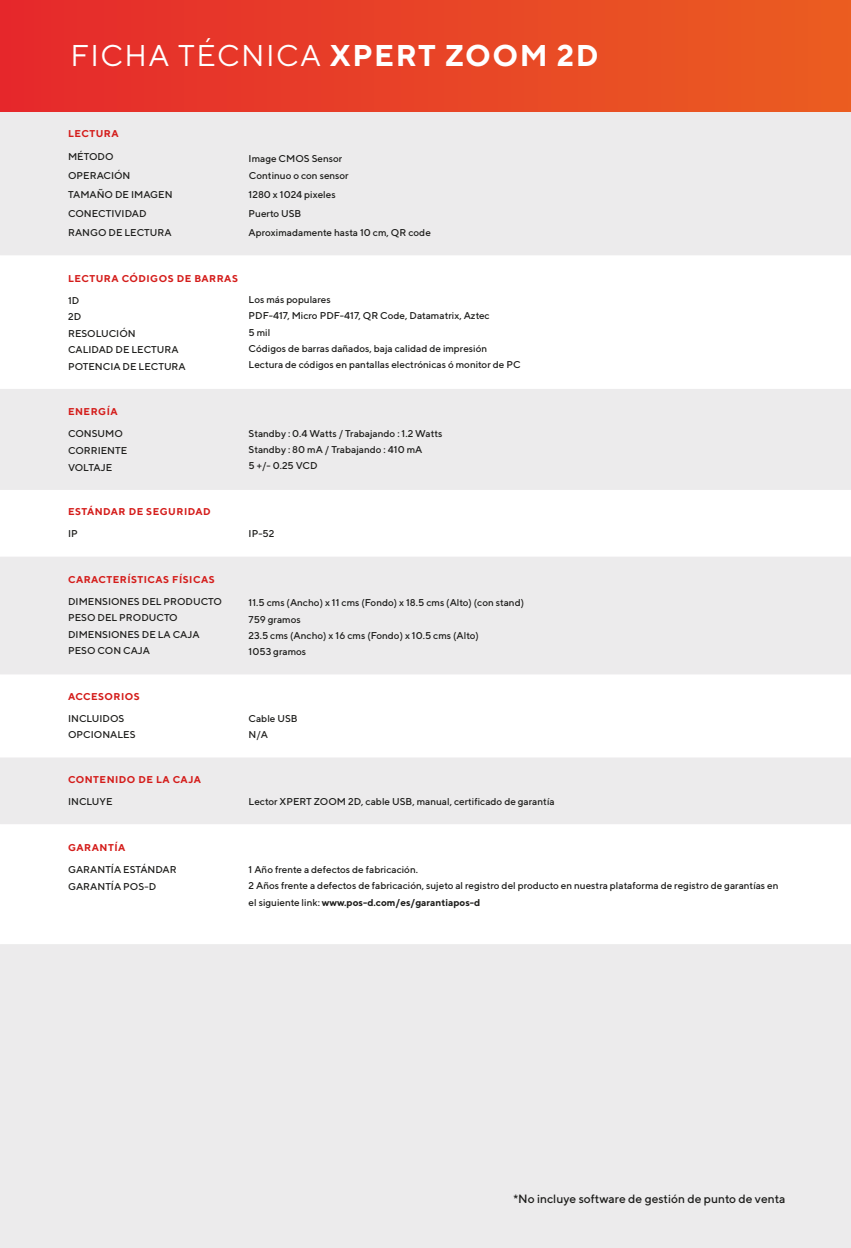
<style>
.page{position:relative;width:851px;height:1248px;background:#fff}
.page>*{position:absolute;margin:0;border:0;box-sizing:border-box;transform-origin:0 0}
.t1{font:30px "TT Norms";letter-spacing:.05em;color:#fff}
.t2{font:500 12px "TT Norms";color:#1d1d1b}
.t3{font:500 9.8px/19px "TT Norms";color:#1d1d1b}
.t4{font:700 9.8px "TT Norms";letter-spacing:.05em;color:#d41c1a}
.s1{font-weight:700}
</style>
<div class="page">
<div style="left:0;top:111px;width:850px;height:144px;background:#ecebec"></div>
<div style="left:0;top:389px;width:850px;height:101px;background:#ecebec"></div>
<div style="left:0;top:557px;width:850px;height:117px;background:#ecebec"></div>
<div style="left:0;top:757px;width:850px;height:67px;background:#ecebec"></div>
<div style="left:0;top:944px;width:850px;height:303px;background:#ecebec"></div>
<div style="left:0;top:0;width:850px;height:111px;background:linear-gradient(to right,#e5292c,#ea5d21)"></div>
<h1 class="t1" style="left:70px;top:37px;width:529px">FICHA TÉCNICA <span class="s1">XPERT ZOOM 2D</span></h1>
<p class="t4" style="left:68px;top:127px;width:52px">LECTURA</p>
<p class="t3" style="left:68px;top:147px;width:106px">MÉTODO<br>OPERACIÓN<br>TAMAÑO DE IMAGEN<br>CONECTIVIDAD<br>RANGO DE LECTURA</p>
<p class="t3" style="left:248px;top:150px;width:102px;line-height:16.6px">Image CMOS Sensor<br>Continuo o con sensor</p>
<p class="t3" style="left:248px;top:185px;width:184px">1280 x 1024 pixeles<br>Puerto USB<br>Aproximadamente hasta 10 cm, QR code</p>
<p class="t4" style="left:68px;top:272px;width:171px">LECTURA CÓDIGOS DE BARRAS</p>
<p class="t3" style="left:68px;top:291px;width:119px;line-height:16.6px">1D<br>2D<br>RESOLUCIÓN<br>CALIDAD DE LECTURA<br>POTENCIA DE LECTURA</p>
<p class="t3" style="left:248px;top:291px;width:242px;line-height:16.4px">Los más populares<br>PDF-417, Micro PDF-417, QR Code, Datamatrix, Aztec</p>
<p class="t3" style="left:248px;top:324px;width:273px;line-height:16.4px">5 mil<br>Códigos de barras dañados, baja calidad de impresión<br>Lectura de códigos en pantallas electrónicas ó monitor de PC</p>
<p class="t4" style="left:68px;top:405px;width:51px">ENERGÍA</p>
<p class="t3" style="left:68px;top:425px;width:61px;line-height:16.8px">CONSUMO<br>CORRIENTE<br>VOLTAJE</p>
<p class="t4" style="left:68px;top:505px;width:144px">ESTÁNDAR DE SEGURIDAD</p>
<p class="t3" style="left:248px;top:425px;width:195px;line-height:16.4px">Standby : 0.4 Watts / Trabajando : 1.2 Watts<br>Standby : 80 mA / Trabajando : 410 mA</p>
<p class="t3" style="left:248px;top:456px;width:70px">5 +/- 0.25 VCD</p>
<p class="t3" style="left:68px;top:524px;width:11px">IP</p>
<p class="t3" style="left:248px;top:524px;width:27px">IP-52</p>
<p class="t4" style="left:68px;top:573px;width:148px">CARACTERÍSTICAS FÍSICAS</p>
<p class="t3" style="left:68px;top:591px;width:155px">DIMENSIONES DEL PRODUCTO</p>
<p class="t3" style="left:248px;top:593px;width:277px">11.5 cms (Ancho) x 11 cms (Fondo) x 18.5 cms (Alto) (con stand)</p>
<p class="t3" style="left:248px;top:625px;width:232px">23.5 cms (Ancho) x 16 cms (Fondo) x 10.5 cms (Alto)</p>
<p class="t3" style="left:68px;top:609px;width:133px;line-height:16.4px">PESO DEL PRODUCTO<br>DIMENSIONES DE LA CAJA<br>PESO CON CAJA</p>
<p class="t3" style="left:248px;top:609px;width:54px">759 gramos</p>
<p class="t3" style="left:248px;top:642px;width:59px">1053 gramos</p>
<p class="t4" style="left:68px;top:690px;width:73px">ACCESORIOS</p>
<p class="t3" style="left:68px;top:708px;width:58px">INCLUIDOS</p>
<p class="t3" style="left:248px;top:708px;width:51px">Cable USB</p>
<p class="t3" style="left:68px;top:725px;width:69px">OPCIONALES</p>
<p class="t3" style="left:248px;top:725px;width:21px">N/A</p>
<p class="t4" style="left:68px;top:773px;width:134px">CONTENIDO DE LA CAJA</p>
<p class="t3" style="left:68px;top:791px;width:46px">INCLUYE</p>
<p class="t3" style="left:248px;top:791px;width:307px">Lector XPERT ZOOM 2D, cable USB, manual, certificado de garantía</p>
<p class="t4" style="left:68px;top:840px;width:59px">GARANTÍA</p>
<p class="t3" style="left:68px;top:860px;width:110px">GARANTÍA ESTÁNDAR</p>
<p class="t3" style="left:248px;top:859px;width:171px">1 Año frente a defectos de fabricación.</p>
<p class="t3" style="left:68px;top:877px;width:90px">GARANTÍA POS-D</p>
<p class="t3" style="left:248px;top:877px;width:531px;line-height:16.6px">2 Años frente a defectos de fabricación, sujeto al registro del producto en nuestra plataforma de registro de garantías en el siguiente link: <span class="s1">www.pos-d.com/es/garantiapos-d</span></p>
<p class="t2" style="left:513px;top:1190px;width:273px">*No incluye software de gestión de punto de venta</p>
</div>
